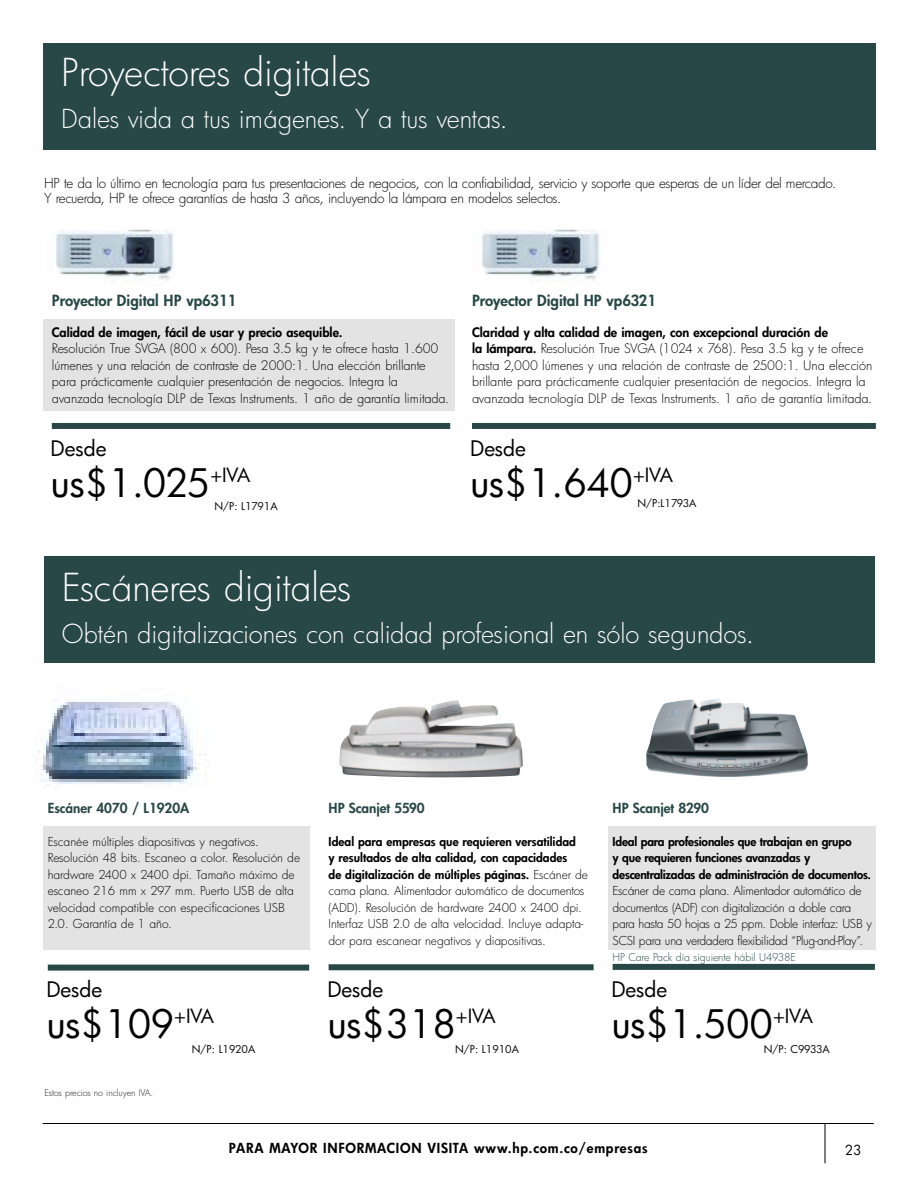
<style>
.page{position:relative;width:918px;height:1188px;background:#fff}
.page>*{position:absolute;margin:0;border:0;box-sizing:border-box;transform-origin:0 0}
.t1{font:38.25px "Futura";letter-spacing:-.01em;color:#000}
.t2{font:300 37.5px "Futura";letter-spacing:-.005em;color:#fff}
.t3{font:300 25.5px "Futura";letter-spacing:-.005em;color:#fff}
.t4{font:20.85px "Futura";color:#000}
.t5{font:800 15px "Futura";color:#284747}
.t6{font:300 13.5px/15px "Futura";letter-spacing:-.025em;color:#000}
.t7{font:800 13.5px "Futura";letter-spacing:.06em;color:#000}
.t8{font:800 13.5px "Futura";color:#284747}
.t9{font:800 13.5px "Futura LT";color:#284747}
.t10{font:13.5px "Futura";color:#000}
.t11{font:300 12.75px/16.6px "Futura";letter-spacing:-.01em;color:#000}
.t12{font:800 12.75px "Futura";color:#000}
.t13{font:300 12px/16.5px "Futura";letter-spacing:-.02em;color:#000}
.t14{font:300 12px/16.5px "Futura";color:#000}
.t15{font:800 12px/16.5px "Futura";letter-spacing:-.015em;color:#000}
.t16{font:10.5px "Futura";color:#000}
.t17{font:300 10.5px "Futura";letter-spacing:-.01em;color:#284747}
.t18{font:300 9px "Futura";letter-spacing:-.01em;color:#231f20}
.s1{font-weight:800}
</style>
<div class="page">
<div style="left:608px;top:827px;width:268px;height:123px;background:#e3e3e3"></div>
<div style="left:613px;top:964px;width:262px;height:6px;background:#284747"></div>
<hr style="left:43px;top:1123px;width:831px;height:1px;background:#000">
<hr style="left:825px;top:1124px;width:1px;height:39px;background:#000">
<div style="left:44px;top:556px;width:831px;height:106px;background:#284747"></div>
<div style="left:43px;top:827px;width:267px;height:123px;background:#e3e3e3"></div>
<div style="left:44px;top:319px;width:411px;height:91px;background:#e3e3e3"></div>
<div style="left:43px;top:44px;width:832px;height:106px;background:#284747"></div>
<img style="left:339px;top:700px;width:184px;height:77px">
<img style="left:56px;top:229px;width:118px;height:52px">
<img style="left:482px;top:229px;width:118px;height:52px">
<div style="left:329px;top:964px;width:265px;height:6px;background:#284747"></div>
<div style="left:48px;top:965px;width:261px;height:6px;background:#284747"></div>
<div style="left:52px;top:423px;width:398px;height:6px;background:#284747"></div>
<div style="left:472px;top:423px;width:404px;height:6px;background:#284747"></div>
<img style="left:646px;top:698px;width:162px;height:79px">
<img style="left:37px;top:702px;width:170px;height:85px">
<h2 class="t2" style="left:61px;top:56px;width:311px">Proyectores digitales</h2>
<h3 class="t3" style="left:61px;top:107px;width:448px">Dales vida a tus imágenes. Y a tus ventas.</h3>
<p class="t6" style="left:44px;top:177px;width:794px">HP te da lo último en tecnología para tus presentaciones de negocios, con la confiabilidad, servicio y soporte que esperas de un líder del mercado.<br>Y recuerda, HP te ofrece garantías de hasta 3 años, incluyendo la lámpara en modelos selectos.</p>
<p class="t5" style="left:52px;top:294px;width:186px">Proyector Digital HP vp6311</p>
<p class="t12" style="left:52px;top:326px;width:292px">Calidad de imagen, fácil de usar y precio asequible.</p>
<p class="t11" style="left:52px;top:341px;width:399px">Resolución True SVGA (800 x 600). Pesa 3.5 kg y te ofrece hasta 1.600 lúmenes y una relación de contraste de 2000:1. Una elección brillante para prácticamente cualquier presentación de negocios. Integra la avanzada tecnología DLP de Texas Instruments. 1 año de garantía limitada.</p>
<h3 class="t4" style="left:51px;top:438px;width:58px">Desde</h3>
<h1 class="t1" style="left:51px;top:466px;width:201px">us$1.025<sup>+IVA</sup></h1>
<p class="t16" style="left:214px;top:501px;width:65px">N/P: L1791A</p>
<p class="t5" style="left:472px;top:294px;width:186px">Proyector Digital HP vp6321</p>
<p class="t11" style="left:472px;top:325px;width:402px"><span class="s1">Claridad y alta calidad de imagen, con excepcional duración de<br>la lámpara.</span> Resolución True SVGA (1024 x 768). Pesa 3.5 kg y te ofrece hasta 2,000 lúmenes y una relación de contraste de 2500:1. Una elección brillante para prácticamente cualquier presentación de negocios. Integra la avanzada tecnología DLP de Texas Instruments. 1 año de garantía limitada.</p>
<h3 class="t4" style="left:470px;top:438px;width:58px">Desde</h3>
<h1 class="t1" style="left:470px;top:466px;width:205px">us$1.640<sup>+IVA</sup></h1>
<p class="t16" style="left:637px;top:498px;width:61px">N/P:L1793A</p>
<h2 class="t2" style="left:62px;top:570px;width:291px">Escáneres digitales</h2>
<h3 class="t3" style="left:62px;top:622px;width:693px">Obtén digitalizaciones con calidad profesional en sólo segundos.</h3>
<p class="t9" style="left:48px;top:803px;width:143px">Escáner 4070 / L1920A</p>
<p class="t14" style="left:48px;top:834px;width:254px">Escanée múltiples diapositivas y negativos.<br>Resolución 48 bits. Escaneo a color. Resolución de hardware 2400 x 2400 dpi. Tamaño máximo de escaneo 216 mm x 297 mm. Puerto USB de alta velocidad compatible con especificaciones USB 2.0. Garantía de 1 año.</p>
<h3 class="t4" style="left:46px;top:979px;width:58px">Desde</h3>
<h1 class="t1" style="left:46px;top:1007px;width:169px">us$109<sup>+IVA</sup></h1>
<p class="t16" style="left:192px;top:1044px;width:65px">N/P: L1920A</p>
<p class="t18" style="left:44px;top:1089px;width:110px">Estos precios no incluyen IVA.</p>
<p class="t8" style="left:329px;top:802px;width:98px">HP Scanjet 5590</p>
<p class="t13" style="left:329px;top:834px;width:261px"><span class="s1">Ideal para empresas que requieren versatilidad<br>y resultados de alta calidad, con capacidades<br>de digitalización de múltiples páginas.</span> Escáner de cama plana. Alimentador automático de documentos (ADD). Resolución de hardware 2400 x 2400 dpi.<br>Interfaz USB 2.0 de alta velocidad. Incluye adapta&shy;dor para escanear negativos y diapositivas.</p>
<h3 class="t4" style="left:327px;top:979px;width:58px">Desde</h3>
<h1 class="t1" style="left:327px;top:1007px;width:170px">us$318<sup>+IVA</sup></h1>
<p class="t16" style="left:455px;top:1044px;width:65px">N/P: L1910A</p>
<p class="t8" style="left:613px;top:802px;width:98px">HP Scanjet 8290</p>
<p class="t15" style="left:613px;top:834px;width:260px">Ideal para profesionales que trabajan en grupo<br>y que requieren funciones avanzadas y descentralizadas de administración de documentos.</p>
<p class="t13" style="left:613px;top:884px;width:261px">Escáner de cama plana. Alimentador automático de documentos (ADF) con digitalización a doble cara para hasta 50 hojas a 25 ppm. Doble interfaz: USB y SCSI para una verdadera flexibilidad “Plug-and-Play”.</p>
<p class="t17" style="left:613px;top:953px;width:185px">HP Care Pack día siguiente hábil U4938E</p>
<h3 class="t4" style="left:611px;top:979px;width:58px">Desde</h3>
<h1 class="t1" style="left:611px;top:1007px;width:203px">us$1.500<sup>+IVA</sup></h1>
<p class="t16" style="left:764px;top:1044px;width:68px">N/P: C9933A</p>
<p class="t7" style="left:229px;top:1141px;width:420px">PARA MAYOR INFORMACION VISITA www.hp.com.co/empresas</p>
<p class="t10" style="left:845px;top:1144px;width:18px">23</p>
</div>
